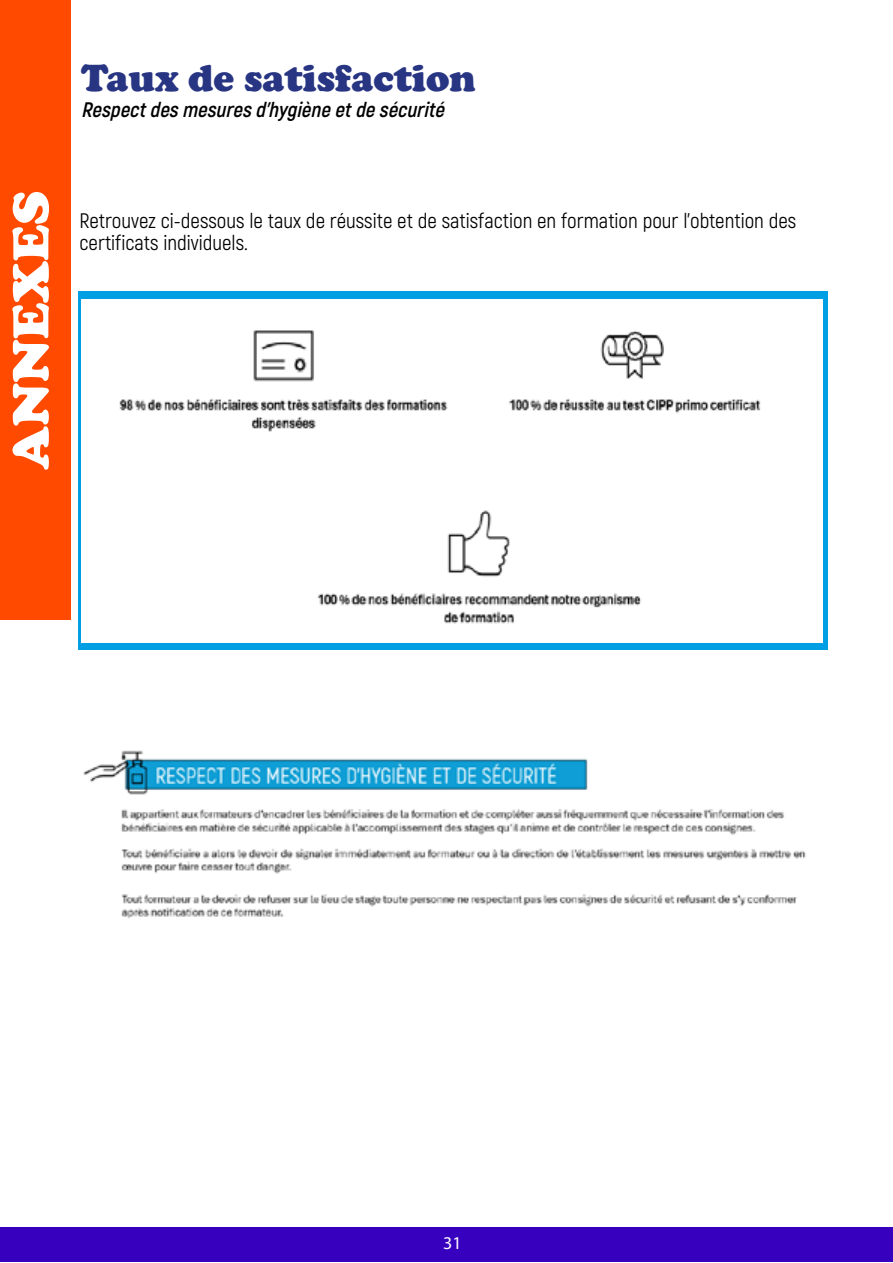
<style>
.page{position:relative;width:893px;height:1263px;background:#fff}
.page>*{position:absolute;margin:0;border:0;box-sizing:border-box;transform-origin:0 0}
.t1{font:900 52.5px "Cooper";color:#fff}
.t2{font:900 39px "Cooper";color:#283583}
.t3{font:21px/22.5px "Akrobat";color:#000}
.t4{font:italic 700 21px "Akrobat";color:#000}
.t5{font:18px "Myriad Pro";color:#fff}
</style>
<div class="page">
<hr style="left:0;top:1227px;width:1px;height:35px;background:#3700bf">
<div style="left:1px;top:1227px;width:892px;height:35px;background:#3700bf"></div>
<div style="left:78px;top:292px;width:750px;height:358px;background:#009fe3"></div>
<div style="left:1px;top:0;width:70px;height:619px;background:#ff4a00"></div>
<img style="left:83px;top:750px;width:723px;height:169px">
<div style="left:82px;top:299px;width:740px;height:344px;background:#fff"></div>
<h1 class="t1" style="left:0;top:470px;width:280px;rotate:-90deg">ANNEXES</h1>
<h2 class="t2" style="left:81px;top:55px;width:396px">Taux de satisfaction</h2>
<p class="t4" style="left:81px;top:97px;width:370px">Respectdesmesuresd’hygièneetdesécurité</p>
<p class="t3" style="left:80px;top:209px;width:718px">Retrouvez ci-dessous le taux de réussite et de satisfaction en formation pour l’obtention des certificats individuels.</p>
<p class="t5" style="left:443px;top:1232px;width:20px">31</p>
</div>
